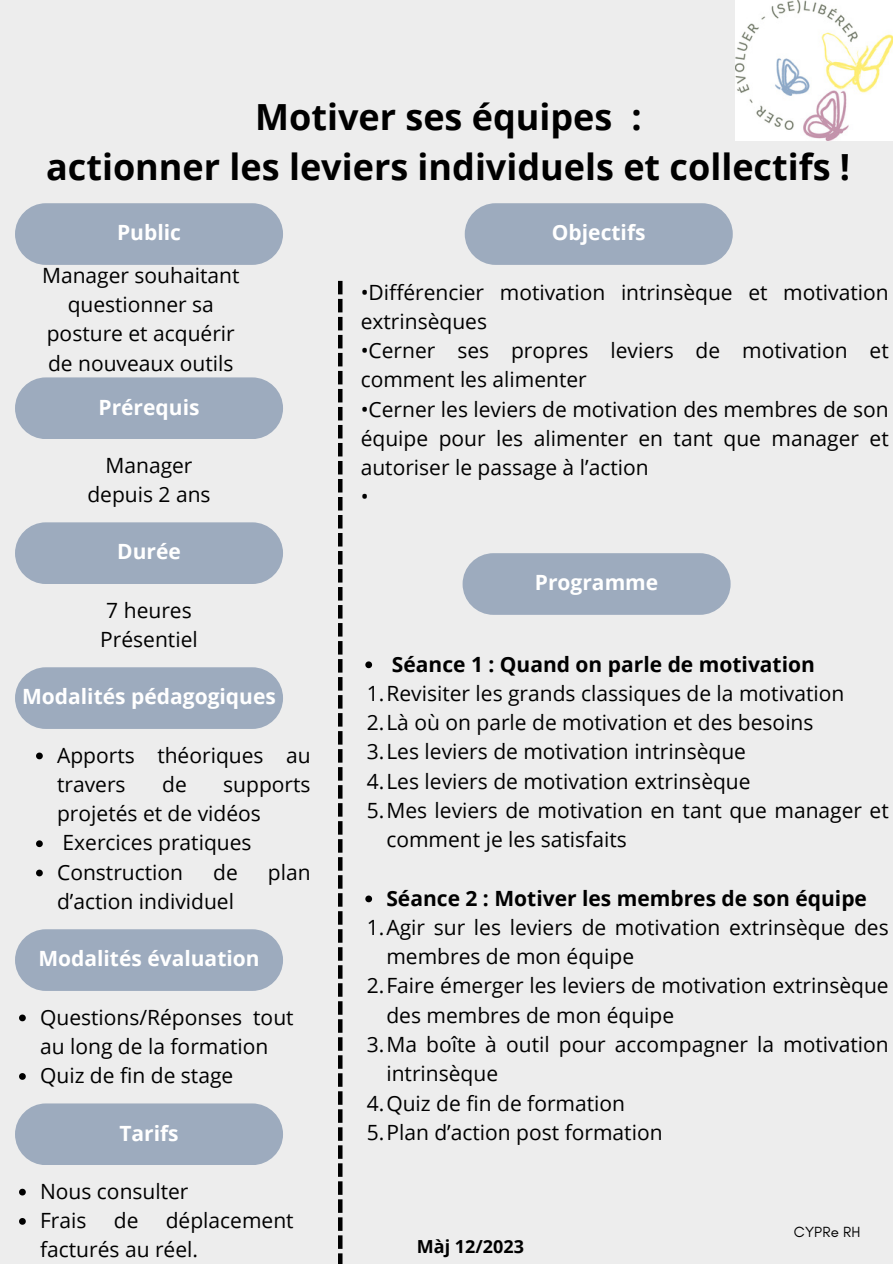
<style>
.page{position:relative;width:893px;height:1264px;background:#fff}
.page>*{position:absolute;margin:0;border:0;box-sizing:border-box;transform-origin:0 0}
.t1{font:700 36px/49.5px "Open Sans";color:#000;text-align:center}
.t2{font:21px/29.2px "Open Sans";color:#000}
.t3{font:700 21px "Open Sans";color:#fff}
.t4{font:700 21px "Open Sans";color:#000}
.t5{font:700 18px "Open Sans";color:#000}
.t6{font:15px "Glacial Indifference";letter-spacing:.01em;color:#000}
</style>
<div class="page">
<div style="left:0;top:0;width:892px;height:1263px;background:#ededed"></div>
<div style="left:15px;top:203px;width:268px;height:62px;background:#9dabbe;border-radius:31px"></div>
<div style="left:15px;top:377px;width:268px;height:62px;background:#9dabbe;border-radius:31px"></div>
<div style="left:15px;top:522px;width:268px;height:62px;background:#9dabbe;border-radius:31px"></div>
<div style="left:464px;top:203px;width:268px;height:62px;background:#9dabbe;border-radius:31px"></div>
<div style="left:15px;top:667px;width:268px;height:62px;background:#9dabbe;border-radius:31px"></div>
<div style="left:15px;top:929px;width:268px;height:61px;background:#9dabbe;border-radius:31px"></div>
<svg style="left:338px;top:281px;width:4px;height:982px"></svg>
<div style="left:462px;top:553px;width:268px;height:62px;background:#9dabbe;border-radius:31px"></div>
<svg style="left:36px;top:752px;width:7px;height:7px"></svg>
<svg style="left:36px;top:840px;width:7px;height:7px"></svg>
<svg style="left:36px;top:869px;width:7px;height:7px"></svg>
<svg style="left:19px;top:1014px;width:7px;height:7px"></svg>
<svg style="left:19px;top:1073px;width:7px;height:6px"></svg>
<div style="left:15px;top:1103px;width:268px;height:62px;background:#9dabbe;border-radius:31px"></div>
<svg style="left:365px;top:661px;width:7px;height:7px"></svg>
<svg style="left:365px;top:895px;width:7px;height:7px"></svg>
<svg style="left:19px;top:1188px;width:7px;height:7px"></svg>
<svg style="left:19px;top:1218px;width:7px;height:6px"></svg>
<img style="left:735px;top:1px;width:157px;height:139px">
<h3 class="t1" style="left:46px;top:92px;width:805px">Motiver ses équipes :<br>actionner les leviers individuels et collectifs !</h3>
<p class="t3" style="left:117px;top:218px;width:65px">Public</p>
<h3 class="t2" style="left:42px;top:260px;width:199px;text-align:center">Manager souhaitant questionner sa posture et acquérir de nouveaux outils</h3>
<p class="t3" style="left:98px;top:392px;width:102px">Prérequis</p>
<h1 class="t2" style="left:87px;top:450px;width:125px;text-align:center">Manager depuis 2 ans</h1>
<p class="t3" style="left:117px;top:537px;width:65px">Durée</p>
<h3 class="t2" style="left:100px;top:595px;width:99px">7 heures<br>Présentiel</h3>
<p class="t3" style="left:22px;top:682px;width:255px">Modalités pédagogiques</p>
<h3 class="t2" style="left:57px;top:740px;width:255px">Apports théoriques au travers</h3>
<h3 class="t2" style="left:162px;top:769px;width:26px">de</h3>
<h3 class="t2" style="left:57px;top:769px;width:255px;text-indent:166px">supports projetés et de vidéos</h3>
<h3 class="t2" style="left:63px;top:827px;width:190px">Exercices pratiques</h3>
<h3 class="t2" style="left:57px;top:857px;width:127px">Construction</h3>
<h3 class="t2" style="left:213px;top:857px;width:26px">de</h3>
<h3 class="t2" style="left:268px;top:857px;width:44px">plan</h3>
<h3 class="t2" style="left:57px;top:886px;width:178px">d’action individuel</h3>
<p class="t3" style="left:38px;top:944px;width:223px">Modalités évaluation</p>
<h3 class="t2" style="left:40px;top:1001px;width:255px">Questions/Réponses tout au long de la formation</h3>
<h3 class="t2" style="left:40px;top:1060px;width:195px">Quiz de fin de stage</h3>
<p class="t3" style="left:119px;top:1118px;width:61px">Tarifs</p>
<h3 class="t2" style="left:40px;top:1176px;width:150px">Nous consulter</h3>
<h3 class="t2" style="left:40px;top:1205px;width:48px">Frais</h3>
<h3 class="t2" style="left:114px;top:1205px;width:26px">de</h3>
<h3 class="t2" style="left:40px;top:1205px;width:255px;text-indent:126px">déplacement facturés au réel.</h3>
<p class="t3" style="left:552px;top:218px;width:95px">Objectifs</p>
<h3 class="t2" style="left:360px;top:277px;width:529px">•Différencier motivation intrinsèque et motivation extrinsèques</h3>
<h3 class="t2" style="left:360px;top:335px;width:529px">•Cerner ses propres leviers de motivation et comment les alimenter</h3>
<h3 class="t2" style="left:360px;top:394px;width:529px">•Cerner les leviers de motivation des membres de son équipe pour les alimenter en tant que manager et autoriser le passage à l’action<br>•</h3>
<p class="t3" style="left:535px;top:568px;width:125px">Programme</p>
<h3 class="t4" style="left:392px;top:649px;width:424px">Séance 1 : Quand on parle de motivation</h3>
<h3 class="t2" style="left:366px;top:678px;width:479px">1.Revisiter les grands classiques de la motivation</h3>
<h3 class="t2" style="left:366px;top:707px;width:448px">2.Là où on parle de motivation et des besoins</h3>
<h3 class="t2" style="left:366px;top:736px;width:381px">3.Les leviers de motivation intrinsèque</h3>
<h3 class="t2" style="left:366px;top:765px;width:385px">4.Les leviers de motivation extrinsèque</h3>
<h3 class="t2" style="left:386px;top:795px;width:504px;text-indent:-20px">5.Mes leviers de motivation en tant que manager et comment je les satisfaits</h3>
<h3 class="t4" style="left:386px;top:883px;width:482px">Séance 2 : Motiver les membres de son équipe</h3>
<h3 class="t2" style="left:386px;top:912px;width:504px;text-indent:-20px">1.Agir sur les leviers de motivation extrinsèque des membres de mon équipe</h3>
<h3 class="t2" style="left:386px;top:970px;width:504px;text-indent:-20px">2.Faire émerger les leviers de motivation extrinsèque des membres de mon équipe</h3>
<h3 class="t2" style="left:386px;top:1029px;width:504px;text-indent:-20px">3.Ma boîte à outil pour accompagner la motivation intrinsèque</h3>
<h3 class="t2" style="left:366px;top:1087px;width:260px">4.Quiz de fin de formation</h3>
<h3 class="t2" style="left:366px;top:1116px;width:297px">5.Plan d’action post formation</h3>
<p class="t5" style="left:417px;top:1233px;width:108px">Màj 12/2023</p>
<p class="t6" style="left:793px;top:1222px;width:68px">CYPRe RH</p>
</div>
